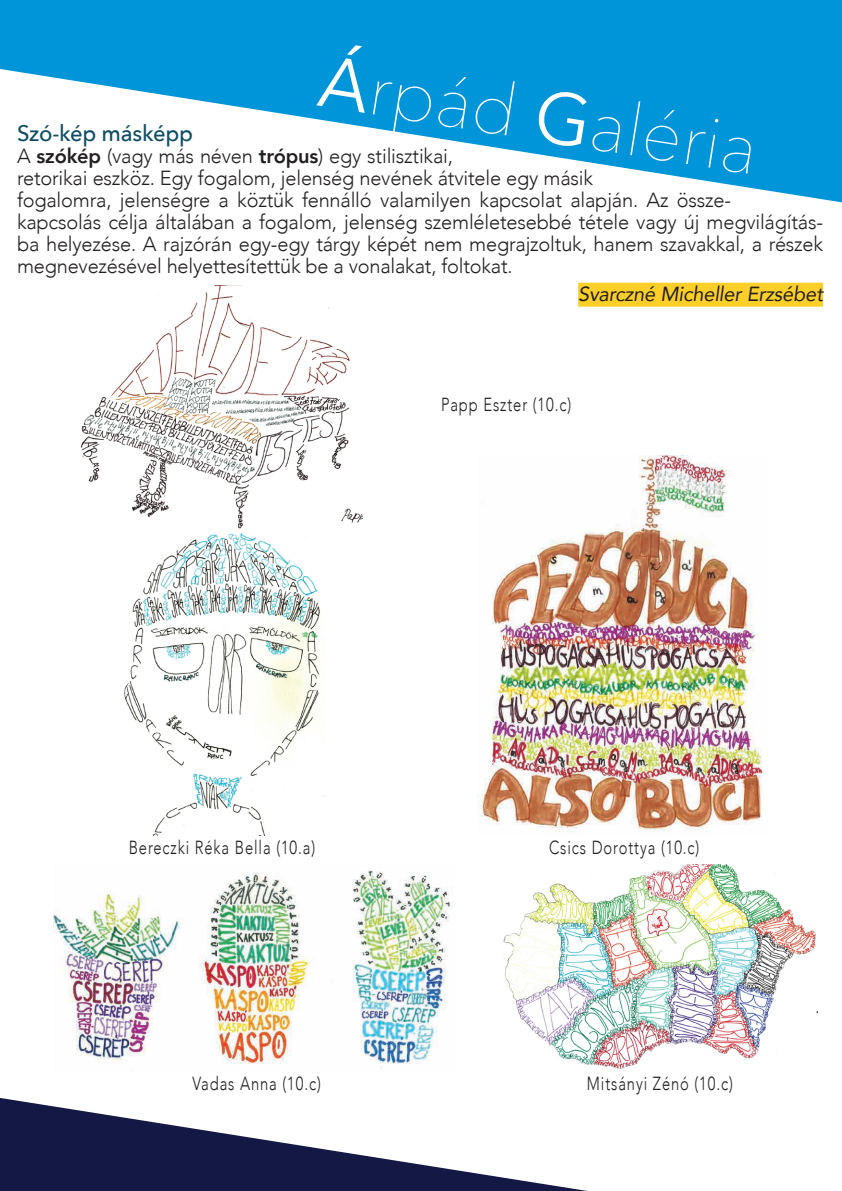
<style>
.page{position:relative;width:842px;height:1191px;background:#fff}
.page>*{position:absolute;margin:0;border:0;box-sizing:border-box;transform-origin:0 0}
.t1{font:200 72px "Avenir Next";color:#fff}
.t2{font:500 22.4px "Avenir Next";letter-spacing:-.01em;color:#0f4e64}
.t3{font:300 20.4px/22px "Avenir";letter-spacing:-.01em;color:#231f20}
.t4{font:italic 20.4px "Avenir";letter-spacing:-.01em;color:#231f20}
.t5{font:300 18.8px "Avenir";letter-spacing:.06em;color:#231f20;scale:.78 1}
.s1{font-weight:400}
.s2{font-weight:800}
</style>
<div class="page">
<svg style="left:0;top:0;width:842px;height:202px;fill:#0095d9"></svg>
<svg style="left:0;top:1098px;width:587px;height:93px"></svg>
<div style="left:578px;top:283px;width:245px;height:24px;background:#ffcf29"></div>
<img style="left:477px;top:455px;width:286px;height:377px">
<img style="left:124px;top:533px;width:201px;height:302px">
<img style="left:80px;top:285px;width:283px;height:244px">
<img style="left:53px;top:868px;width:400px;height:200px">
<img style="left:503px;top:864px;width:315px;height:205px">
<h1 class="t1" style="left:326px;top:38px;width:445px;rotate:9deg"><span class="s1">Á</span>rpád <span class="s1">G</span>aléria</h1>
<p class="t2" style="left:17px;top:120px;width:178px">Szó-kép másképp</p>
<p class="t3" style="left:17px;top:145px;width:437px">A <span class="s2">szókép</span> (vagy más néven <span class="s2">trópus</span>) egy stilisztikai,</p>
<p class="t3" style="left:17px;top:167px;width:808px">retorikai eszköz. Egy fogalom, jelenség nevének átvitele egy másik<br>fogalomra, jelenségre a köztük fennálló valamilyen kapcsolat alapján. Az össze-<br>kapcsolás célja általában a fogalom, jelenség szemléletesebbé tétele vagy új megvilágítás&shy;ba helyezése. A rajzórán egy-egy tárgy képét nem megrajzoltuk, hanem szavakkal, a részek megnevezésével helyettesítettük be a vonalakat, foltokat.</p>
<p class="t4" style="left:578px;top:281px;width:246px">Svarczné Micheller Erzsébet</p>
<p class="t5" style="left:441px;top:393px;width:168px">Papp Eszter (10.c)</p>
<p class="t5" style="left:129px;top:836px;width:241px">Bereczki Réka Bella (10.a)</p>
<p class="t5" style="left:549px;top:836px;width:194px">Csics Dorottya (10.c)</p>
<p class="t5" style="left:192px;top:1072px;width:166px">Vadas Anna (10.c)</p>
<p class="t5" style="left:587px;top:1072px;width:189px">Mitsányi Zénó (10.c)</p>
</div>
